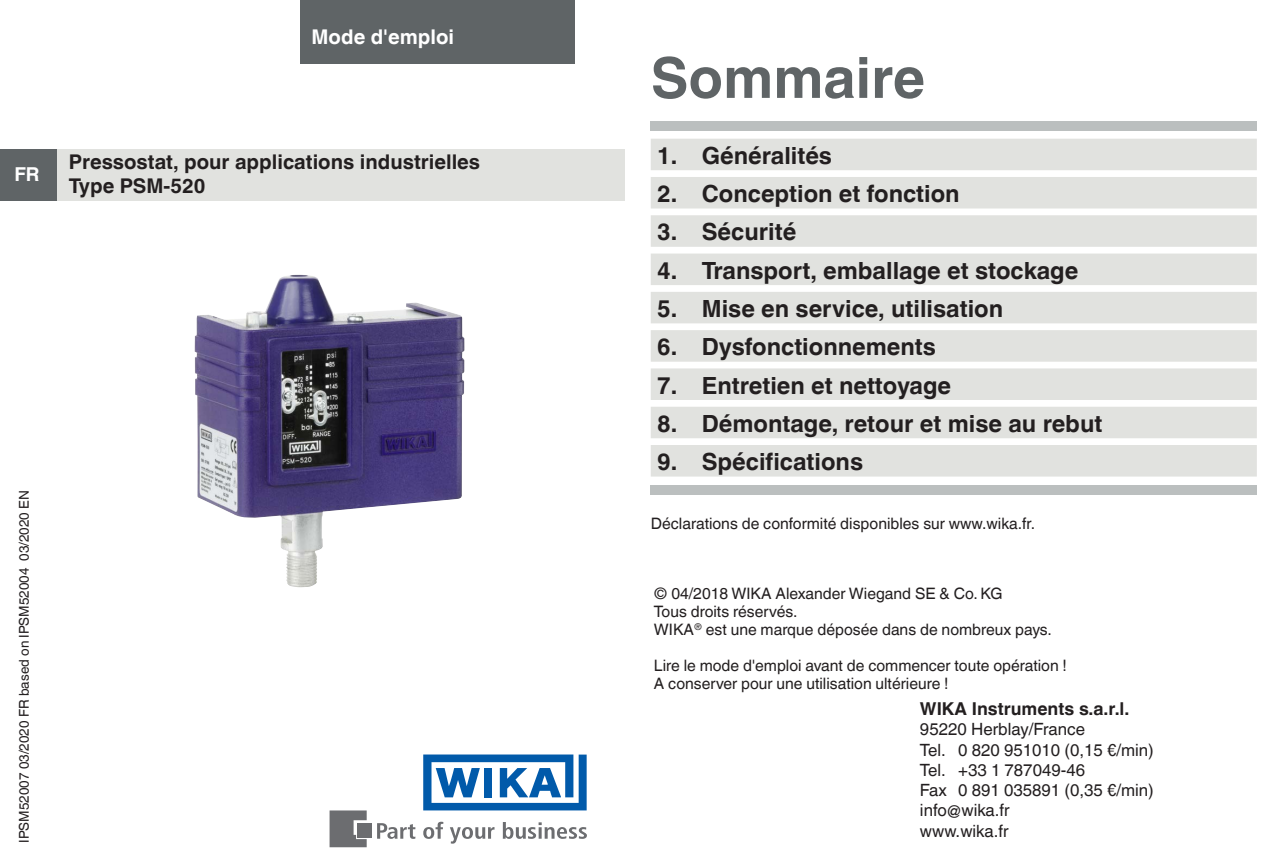
<style>
.page{position:relative;width:1276px;height:862px;background:#fff}
.page>*{position:absolute;margin:0;border:0;box-sizing:border-box;transform-origin:0 0}
.t1{font:700 56.25px "Helvetica World";color:#5f6466}
.t2{font:700 23.62px "Helvetica World";color:#231f20}
.t3{font:700 20.25px/24.8px "Helvetica World";color:#231f20}
.t4{font:700 20.25px "Helvetica World";color:#fff}
.t5{font:700 19.12px "Helvetica World";color:#fff}
.t6{font:700 17.78px "Helvetica World";color:#231f20}
.t7{font:16.88px/20.2px "Helvetica World";color:#231f20}
.t8{font:15.75px/18px "Helvetica World";color:#231f20}
.t9{font:13.5px "Helvetica World";color:#231f20}
</style>
<div class="page">
<div style="left:300px;top:0;width:274px;height:64px;background:#5f6466"></div>
<img style="left:194px;top:274px;width:270px;height:313px">
<svg style="left:377px;top:823px;width:38px;height:15px"></svg>
<svg style="left:423px;top:821px;width:20px;height:17px"></svg>
<svg style="left:450px;top:827px;width:44px;height:16px"></svg>
<svg style="left:503px;top:822px;width:84px;height:16px"></svg>
<div style="left:357px;top:823px;width:15px;height:14px;background:#6c6d70"></div>
<svg style="left:329px;top:810px;width:38px;height:36px"></svg>
<svg style="left:423px;top:754px;width:163px;height:56px"></svg>
<div style="left:0;top:149px;width:57px;height:51px;background:#5f6466"></div>
<div style="left:651px;top:139px;width:605px;height:31px;background:#e1e2df"></div>
<div style="left:651px;top:177px;width:605px;height:31px;background:#e1e2df"></div>
<div style="left:651px;top:215px;width:605px;height:32px;background:#e1e2df"></div>
<div style="left:651px;top:253px;width:605px;height:32px;background:#e1e2df"></div>
<div style="left:651px;top:292px;width:605px;height:31px;background:#e1e2df"></div>
<div style="left:651px;top:330px;width:605px;height:31px;background:#e1e2df"></div>
<div style="left:651px;top:368px;width:605px;height:32px;background:#e1e2df"></div>
<div style="left:651px;top:406px;width:605px;height:32px;background:#e1e2df"></div>
<div style="left:651px;top:445px;width:605px;height:31px;background:#e1e2df"></div>
<div style="left:651px;top:121px;width:605px;height:9px;background:#bbbfbf"></div>
<hr style="left:19px;top:861px;width:606px;height:1px;background:#e1e2df">
<hr style="left:651px;top:861px;width:605px;height:1px;background:#e1e2df">
<div style="left:651px;top:485px;width:605px;height:9px;background:#bbbfbf"></div>
<div style="left:57px;top:149px;width:568px;height:51px;background:#e1e2df"></div>
<p class="t4" style="left:311px;top:25px;width:144px">Mode d'emploi</p>
<p class="t5" style="left:14px;top:163px;width:27px">FR</p>
<p class="t3" style="left:69px;top:149px;width:413px">Pressostat, pour applications industrielles<br>Type PSM-520</p>
<p class="t9" style="left:16px;top:842px;width:354px;rotate:-90deg">IPSM52007 03/2020 FR based on IPSM52004 03/2020 EN</p>
<h1 class="t1" style="left:651px;top:45px;width:276px">Sommaire</h1>
<h2 class="t2" style="left:657px;top:142px;width:176px">1. Généralités</h2>
<h2 class="t2" style="left:657px;top:180px;width:304px">2. Conception et fonction</h2>
<h2 class="t2" style="left:657px;top:218px;width:141px">3. Sécurité</h2>
<h2 class="t2" style="left:657px;top:256px;width:422px">4. Transport, emballage et stockage</h2>
<h2 class="t2" style="left:657px;top:295px;width:347px">5. Mise en service, utilisation</h2>
<h2 class="t2" style="left:657px;top:333px;width:280px">6. Dysfonctionnements</h2>
<h2 class="t2" style="left:657px;top:371px;width:295px">7. Entretien et nettoyage</h2>
<h2 class="t2" style="left:657px;top:409px;width:447px">8. Démontage, retour et mise au rebut</h2>
<h2 class="t2" style="left:657px;top:448px;width:207px">9. Spécifications</h2>
<p class="t8" style="left:651px;top:513px;width:386px">Déclarations de conformité disponibles sur www.wika.fr.</p>
<p class="t8" style="left:654px;top:584px;width:399px">© 04/2018 WIKA Alexander Wiegand SE &amp; Co. KG<br>Tous droits réservés.<br>WIKA<sup>®</sup> est une marque déposée dans de nombreux pays.</p>
<p class="t8" style="left:654px;top:656px;width:414px">Lire le mode d'emploi avant de commencer toute opération !<br>A conserver pour une utilisation ultérieure !</p>
<p class="t6" style="left:920px;top:698px;width:211px">WIKA Instruments s.a.r.l.</p>
<p class="t7" style="left:920px;top:719px;width:235px">95220 Herblay/France<br>Tel. 0 820 951010 (0,15 €/min)<br>Tel. +33 1 787049-46<br>Fax 0 891 035891 (0,35 €/min) info@wika.fr<br>www.wika.fr</p>
</div>
